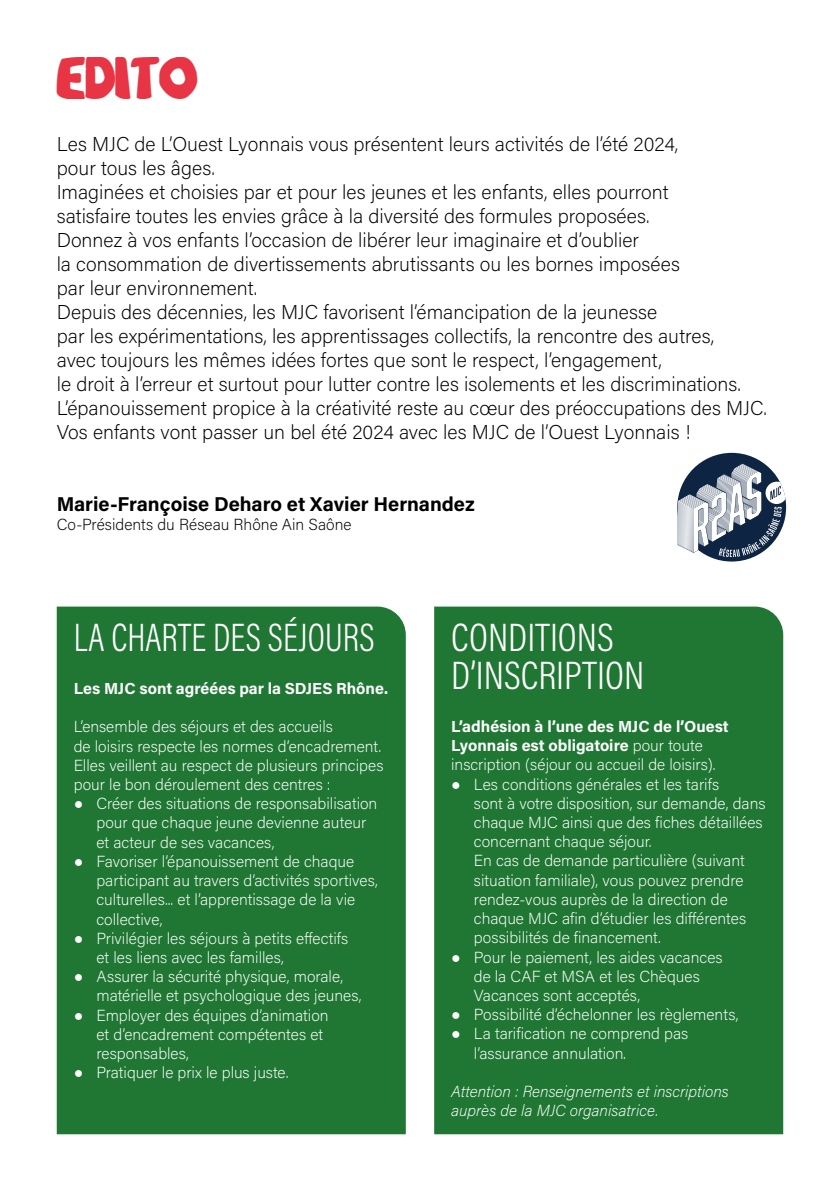
<style>
.page{position:relative;width:840px;height:1191px;background:#fff}
.page>*{position:absolute;margin:0;border:0;box-sizing:border-box;transform-origin:0 0}
.t1{font:48px "s Ou Th Afirkas 2100";color:#e73545}
.t2{font:300 40px/38px "Acumin Pro Cond";color:#fff}
.t3{font:300 40px "Acumin Pro Cond";color:#fff;scale:.91 1}
.t4{font:200 20px/24px "Acumin Pro";color:#000}
.t5{font:700 20px "Acumin Pro";color:#000}
.t6{font:200 16px/19.2px "Acumin Pro";color:#fff}
.t7{font:700 16px/19.2px "Acumin Pro";color:#fff}
.t8{font:italic 200 16px/19.2px "Acumin Pro";color:#fff}
.t9{font:200 16px "Acumin Pro";color:#000}
.s1{font-family:"Arial Narrow";font-weight:400}
.s2{font-weight:200}
</style>
<div class="page">
<div style="left:57px;top:606px;width:348px;height:528px;background:#1f7733"></div>
<div style="left:434px;top:606px;width:348px;height:528px;background:#1f7733"></div>
<div style="left:677px;top:453px;width:108px;height:108px;background:#0d2542;border-radius:50%"></div>
<svg style="left:677px;top:463px;width:108px;height:94px"></svg>
<h1 class="t1" style="left:57px;top:55px;width:142px">EDITO</h1>
<p class="t4" style="left:57px;top:131px;width:711px">Les MJC de L’Ouest Lyonnais vous présentent leurs activités de l’été 2024,<br>pour tous les âges.<br>Imaginées et choisies par et pour les jeunes et les enfants, elles pourront<br>satisfaire toutes les envies grâce à la diversité des formules proposées.<br>Donnez à vos enfants l’occasion de libérer leur imaginaire et d’oublier<br>la consommation de divertissements abrutissants ou les bornes imposées<br>par leur environnement.<br>Depuis des décennies, les MJC favorisent l’émancipation de la jeunesse<br>par les expérimentations, les apprentissages collectifs, la rencontre des autres,<br>avec toujours les mêmes idées fortes que sont le respect, l’engagement,<br>le droit à l’erreur et surtout pour lutter contre les isolements et les discriminations.<br>L’épanouissement propice à la créativité reste au cœur des préoccupations des MJC.<br>Vos enfants vont passer un bel été 2024 avec les MJC de l’Ouest Lyonnais !</p>
<p class="t5" style="left:57px;top:490px;width:419px">Marie-Françoise Deharo et Xavier Hernandez</p>
<p class="t9" style="left:57px;top:513px;width:296px">Co-Présidents du Réseau Rhône Ain Saône</p>
<h2 class="t3" style="left:74px;top:611px;width:332px">LA CHARTE DES SÉJOURS</h2>
<p class="t7" style="left:74px;top:678px;width:316px">Les MJC sont agréées par la SDJES Rhône.</p>
<p class="t6" style="left:74px;top:716px;width:311px">L’ensemble des séjours et des accueils<br>de loisirs respecte les normes d’encadrement.<br>Elles veillent au respect de plusieurs principes pour le bon déroulement des centres :</p>
<p class="t6" style="left:96px;top:793px;width:282px;text-indent:-23px"><span class="s1">●</span> Créer des situations de responsabilisation pour que chaque jeune devienne auteur et acteur de ses vacances,</p>
<p class="t6" style="left:96px;top:851px;width:283px;text-indent:-23px"><span class="s1">●</span> Favoriser l’épanouissement de chaque participant au travers d’activités sportives, culturelles... et l’apprentissage de la vie collective,</p>
<p class="t6" style="left:96px;top:928px;width:253px;text-indent:-23px"><span class="s1">●</span> Privilégier les séjours à petits effectifs et les liens avec les familles,</p>
<p class="t6" style="left:96px;top:966px;width:266px;text-indent:-23px"><span class="s1">●</span> Assurer la sécurité physique, morale, matérielle et psychologique des jeunes,</p>
<p class="t6" style="left:96px;top:1004px;width:233px;text-indent:-23px"><span class="s1">●</span> Employer des équipes d’animation et d’encadrement compétentes et responsables,</p>
<p class="t6" style="left:74px;top:1062px;width:216px"><span class="s1">●</span> Pratiquer le prix le plus juste.</p>
<h2 class="t2" style="left:451px;top:617px;width:194px">CONDITIONS<br>D’INSCRIPTION</h2>
<p class="t7" style="left:451px;top:716px;width:279px">L’adhésion à l’une des MJC de l’Ouest<br>Lyonnais est obligatoire <span class="s2">pour toute inscription (séjour ou accueil de loisirs).</span></p>
<p class="t6" style="left:473px;top:774px;width:293px;text-indent:-23px"><span class="s1">●</span> Les conditions générales et les tarifs<br>sont à votre disposition, sur demande, dans chaque MJC ainsi que des fiches détaillées concernant chaque séjour.<br>En cas de demande particulière (suivant situation familiale), vous pouvez prendre rendez-vous auprès de la direction de chaque MJC afin d’étudier les différentes possibilités de financement.</p>
<p class="t6" style="left:473px;top:946px;width:250px;text-indent:-23px"><span class="s1">●</span> Pour le paiement, les aides vacances de la CAF et MSA et les Chèques<br>Vacances sont acceptés,</p>
<p class="t6" style="left:451px;top:1004px;width:288px"><span class="s1">●</span> Possibilité d’échelonner les règlements,</p>
<p class="t6" style="left:473px;top:1023px;width:216px;text-indent:-23px"><span class="s1">●</span> La tarification ne comprend pas l’assurance annulation.</p>
<p class="t8" style="left:451px;top:1081px;width:279px">Attention : Renseignements et inscriptions auprès de la MJC organisatrice.</p>
</div>
